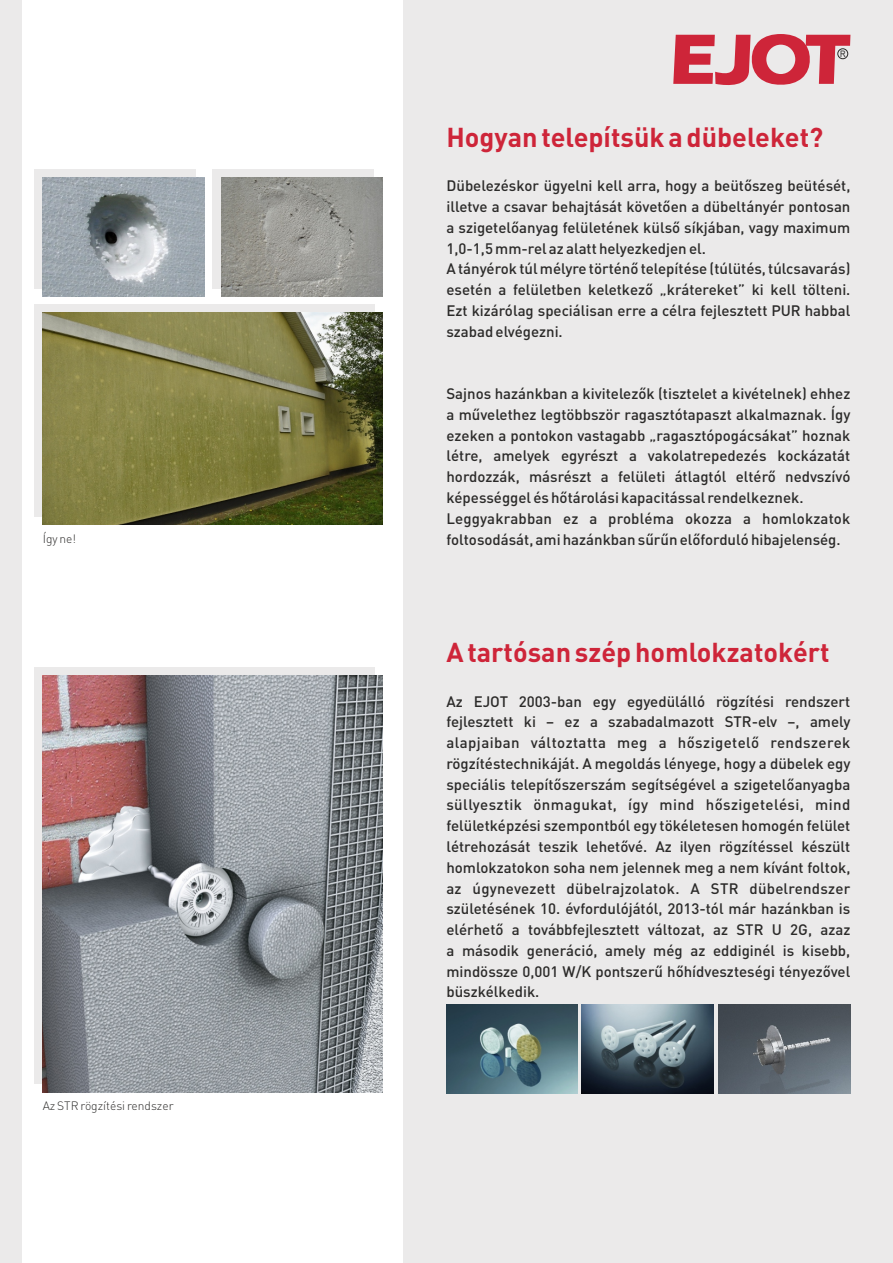
<style>
.page{position:relative;width:893px;height:1263px;background:#fff}
.page>*{position:absolute;margin:0;border:0;box-sizing:border-box;transform-origin:0 0}
.t1{font:700 27px "DINCE";color:#ce2539}
.t2{font:500 15px/20.7px "DINCE";color:#2b2a29}
.t3{font:300 12px "DINCE";color:#2b2a29}
.t4{font:9px "Arial";color:#2b2a29;scale:.86 1}
</style>
<div class="page">
<div style="left:34px;top:667px;width:340px;height:417px;background:#ebeaea"></div>
<div style="left:34px;top:304px;width:340px;height:212px;background:#ebeaea"></div>
<div style="left:34px;top:169px;width:162px;height:119px;background:#ebeaea"></div>
<div style="left:213px;top:169px;width:161px;height:119px;background:#ebeaea"></div>
<div style="left:404px;top:0;width:489px;height:1263px;background:#ebeaea"></div>
<img style="left:221px;top:178px;width:162px;height:119px">
<img style="left:43px;top:178px;width:161px;height:119px">
<img style="left:43px;top:312px;width:340px;height:213px">
<img style="left:446px;top:1004px;width:132px;height:89px">
<img style="left:582px;top:1004px;width:131px;height:89px">
<img style="left:43px;top:676px;width:340px;height:416px">
<div style="left:0;top:0;width:21px;height:1263px;background:#ebeaea"></div>
<svg style="left:673px;top:34px;width:177px;height:51px"></svg>
<div style="left:837px;top:48px;width:11px;height:11px;border:1px solid #2b2a29;border-radius:50%"></div>
<img style="left:719px;top:1004px;width:131px;height:89px">
<p class="t3" style="left:43px;top:533px;width:35px">Így ne!</p>
<p class="t3" style="left:43px;top:1100px;width:132px">Az STR rögzítési rendszer</p>
<p class="t4" style="left:840px;top:50px;width:8px">R</p>
<h1 class="t1" style="left:446px;top:125px;width:378px">Hogyan telepítsük a dübeleket?</h1>
<p class="t2" style="left:446px;top:177px;width:405px">Dübelezéskor ügyelni kell arra, hogy a beütőszeg beütését, illetve a csavar behajtását követően a dübeltányér pontosan a szigetelőanyag felületének külső síkjában, vagy maximum 1,0-1,5 mm-rel az alatt helyezkedjen el.<br>A tányérok túl mélyre történő telepítése (túlütés, túlcsavarás) esetén a felületben keletkező „krátereket” ki kell tölteni.<br>Ezt kizárólag speciálisan erre a célra fejlesztett PUR habbal szabad elvégezni.</p>
<p class="t2" style="left:446px;top:384px;width:405px">Sajnos hazánkban a kivitelezők (tisztelet a kivételnek) ehhez a művelethez legtöbbször ragasztótapaszt alkalmaznak. Így ezeken a pontokon vastagabb „ragasztópogácsákat” hoznak létre, amelyek egyrészt a vakolatrepedezés kockázatát hordozzák, másrészt a felületi átlagtól eltérő nedvszívó képességgel és hőtárolási kapacitással rendelkeznek.<br>Leggyakrabban ez a probléma okozza a homlokzatok foltosodását, ami hazánkban sűrűn előforduló hibajelenség.</p>
<h1 class="t1" style="left:446px;top:640px;width:385px">A tartósan szép homlokzatokért</h1>
<p class="t2" style="left:446px;top:692px;width:406px;text-align:justify">Az EJOT 2003-ban egy egyedülálló rögzítési rendszert fejlesztett ki – ez a szabadalmazott STR-elv –, amely alapjaiban változtatta meg a hőszigetelő rendszerek rögzítéstechnikáját. A megoldás lényege, hogy a dübelek egy speciális telepítőszerszám segítségével a szigetelőanyagba süllyesztik önmagukat, így mind hőszigetelési, mind felületképzési szempontból egy tökéletesen homogén felület létrehozását teszik lehetővé. Az ilyen rögzítéssel készült homlokzatokon soha nem jelennek meg a nem kívánt foltok, az úgynevezett dübelrajzolatok. A STR dübelrendszer születésének 10. évfordulójától, 2013-tól már hazánkban is elérhető a továbbfejlesztett változat, az STR U 2G, azaz a második generáció, amely még az eddiginél is kisebb, mindössze 0,001 W/K pontszerű hőhídveszteségi tényezővel büszkélkedik.</p>
</div>
